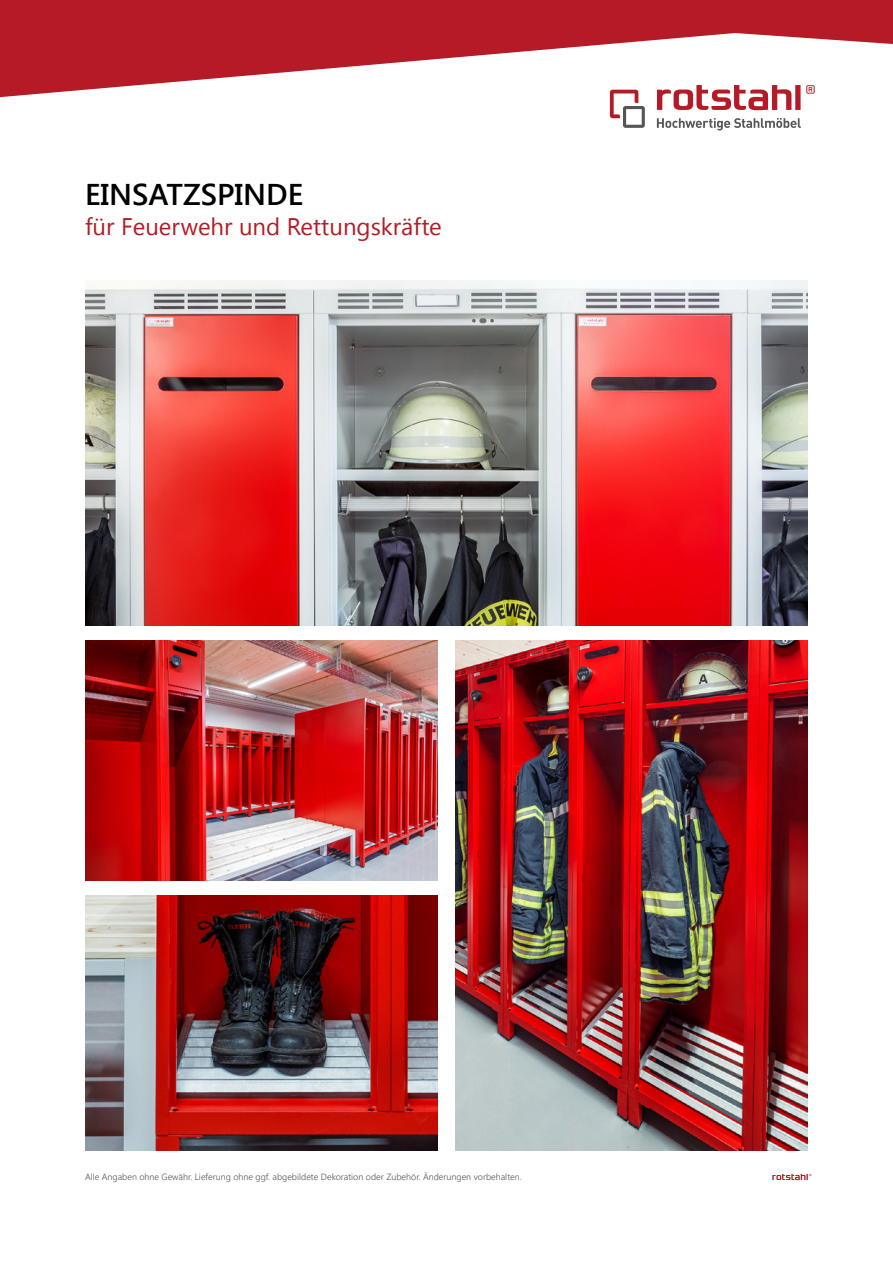
<style>
.page{position:relative;width:893px;height:1263px;background:#fff}
.page>*{position:absolute;margin:0;border:0;box-sizing:border-box;transform-origin:0 0}
.t1{font:600 30px "Segoe UI";color:#000}
.t2{font:24px "Segoe UI";color:#b51b26}
.t3{font:300 9px "Segoe UI";color:#565655}
</style>
<div class="page">
<img style="left:85px;top:280px;width:723px;height:345px">
<img style="left:85px;top:640px;width:353px;height:240px">
<img style="left:455px;top:640px;width:353px;height:510px">
<img style="left:85px;top:895px;width:353px;height:255px">
<svg style="left:772px;top:1174px;width:39px;height:6px"></svg>
<svg style="left:0;top:0;width:893px;height:128px"></svg>
<svg style="left:657px;top:85px;width:158px;height:25px"></svg>
<svg style="left:657px;top:118px;width:144px;height:13px"></svg>
<svg style="left:610px;top:90px;width:35px;height:38px"></svg>
<h1 class="t1" style="left:85px;top:173px;width:220px">EINSATZSPINDE</h1>
<h2 class="t2" style="left:85px;top:210px;width:358px">für Feuerwehr und Rettungskräfte</h2>
<p class="t3" style="left:85px;top:1170px;width:438px">Alle Angaben ohne Gewähr. Lieferung ohne ggf. abgebildete Dekoration oder Zubehör. Änderungen vorbehalten.</p>
</div>
